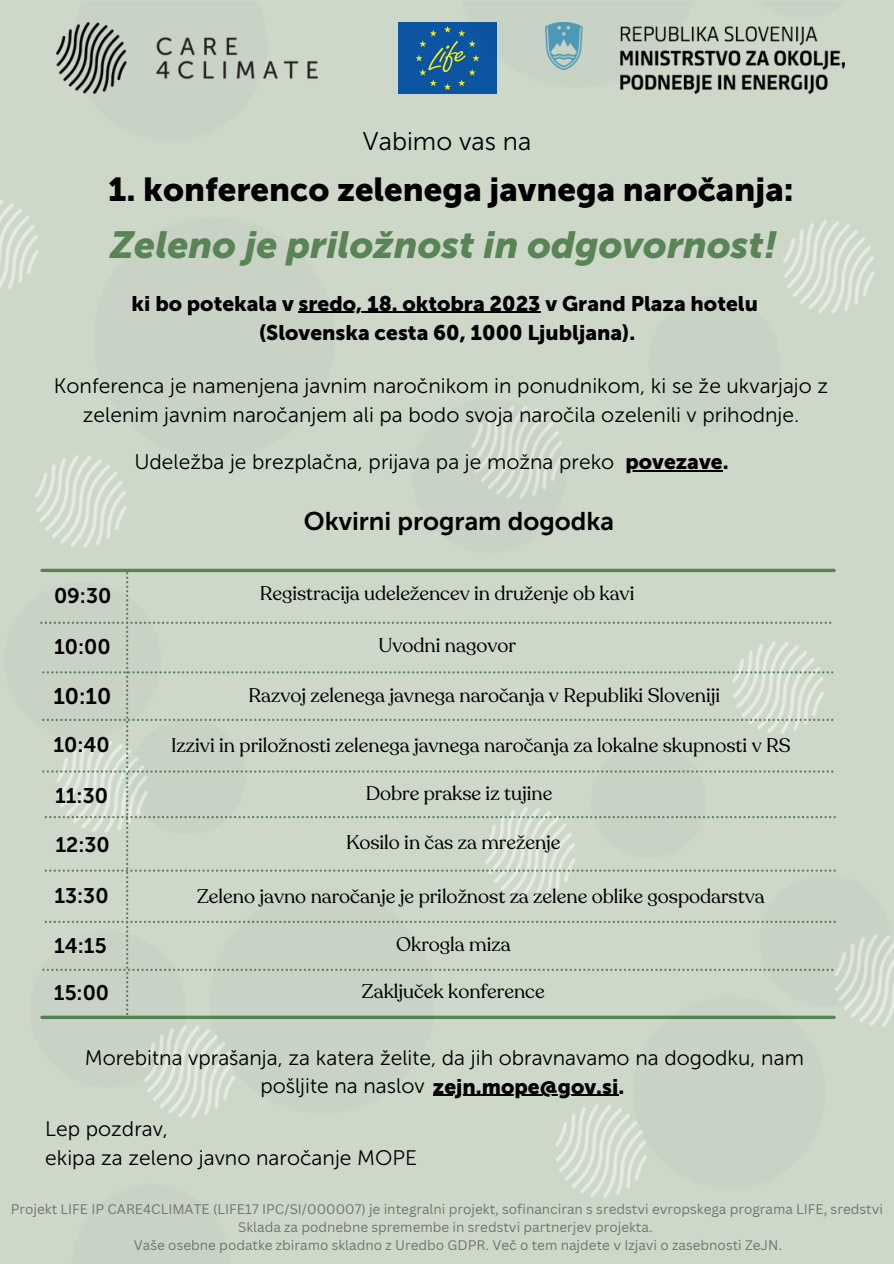
<style>
.page{position:relative;width:894px;height:1264px;background:#fff}
.page>*{position:absolute;margin:0;border:0;box-sizing:border-box;transform-origin:0 0}
.t1{font:italic 37.5px "Museo Sans 900";color:#588456}
.t2{font:33px "Museo Sans 900";color:#000}
.t3{font:25.5px "Museo Sans 700";color:#000}
.t4{font:25.5px "Museo Sans 300";color:#000}
.t5{font:22.5px "Museo Sans 700";color:#000}
.t6{font:21px "Museo Sans 300";color:#000}
.t7{font:21px "Museo Sans 900";color:#000}
.t8{font:21px "Museo Sans 700";color:#000}
.t9{font:19.5px "Recoleta";color:#000}
.t10{font:13.5px/18px "Canva Sans";color:#737373;text-align:center}
.s1{font-family:"Museo Sans 300"}
</style>
<div class="page">
<img style="left:0;top:199px;width:4px;height:93px">
<img style="left:890px;top:934px;width:3px;height:92px">
<div style="left:4px;top:2px;width:886px;height:1261px;background:#ced8c9"></div>
<hr style="left:625px;top:470px;width:97px;height:1px;background:#000">
<hr style="left:298px;top:312px;width:242px;height:1px;background:#000">
<hr style="left:433px;top:1094px;width:185px;height:1px;background:#000">
<p class="t4" style="left:363px;top:126px;width:170px">Vabimo vas na</p>
<p class="t2" style="left:108px;top:170px;width:687px">1. konferenco zelenega javnega naročanja:</p>
<p class="t1" style="left:110px;top:223px;width:668px">Zeleno je priložnost in odgovornost!</p>
<p class="t7" style="left:132px;top:291px;width:627px">ki bo potekala v sredo, 18. oktobra 2023 v Grand Plaza hotelu</p>
<p class="t7" style="left:259px;top:320px;width:377px">(Slovenska cesta 60, 1000 Ljubljana).</p>
<p class="t6" style="left:54px;top:373px;width:775px">Konferenca je namenjena javnim naročnikom in ponudnikom, ki se že ukvarjajo z</p>
<p class="t6" style="left:83px;top:402px;width:717px">zelenim javnim naročanjem ali pa bodo svoja naročila ozelenili v prihodnje.</p>
<p class="t6" style="left:134px;top:449px;width:481px">Udeležba je brezplačna, prijava pa je možna preko</p>
<p class="t7" style="left:625px;top:449px;width:105px">povezave.</p>
<p class="t8" style="left:54px;top:583px;width:59px">09:30</p>
<p class="t8" style="left:54px;top:634px;width:58px">10:00</p>
<p class="t5" style="left:53px;top:683px;width:59px">10:10</p>
<p class="t8" style="left:53px;top:732px;width:58px">10:40</p>
<p class="t8" style="left:55px;top:783px;width:54px">11:30</p>
<p class="t8" style="left:56px;top:832px;width:56px">12:30</p>
<p class="t8" style="left:54px;top:883px;width:56px">13:30</p>
<p class="t8" style="left:54px;top:933px;width:54px">14:15</p>
<p class="t8" style="left:54px;top:979px;width:57px">15:00</p>
<p class="t3" style="left:304px;top:506px;width:311px">Okvirni program dogodka</p>
<p class="t9" style="left:260px;top:581px;width:376px">Registracija udeležencev in druženje ob kavi</p>
<p class="t9" style="left:378px;top:633px;width:139px">Uvodni nagovor</p>
<p class="t9" style="left:248px;top:682px;width:473px">Razvoj zelenega javnega naročanja v Republiki Sloveniji</p>
<p class="t9" style="left:171px;top:732px;width:621px">Izzivi in priložnosti zelenega javnega naročanja za lokalne skupnosti v RS</p>
<p class="t9" style="left:365px;top:780px;width:188px">Dobre prakse iz tujine</p>
<p class="t9" style="left:346px;top:829px;width:216px">Kosilo in čas za mreženje</p>
<p class="t9" style="left:197px;top:883px;width:569px">Zeleno javno naročanje je priložnost za zelene oblike gospodarstva</p>
<p class="t9" style="left:396px;top:931px;width:116px">Okrogla miza</p>
<p class="t9" style="left:362px;top:978px;width:184px">Zaključek konference</p>
<p class="t6" style="left:85px;top:1045px;width:720px">Morebitna vprašanja, za katera želite, da jih obravnavamo na dogodku, nam</p>
<p class="t7" style="left:260px;top:1073px;width:365px"><span class="s1">pošljite na naslov</span> zejn.mope@gov.si.</p>
<p class="t6" style="left:45px;top:1116px;width:124px">Lep pozdrav,</p>
<p class="t6" style="left:45px;top:1145px;width:373px">ekipa za zeleno javno naročanje MOPE</p>
<p class="t10" style="left:11px;top:1199px;width:873px">Projekt LIFE IP CARE4CLIMATE (LIFE17 IPC/SI/000007) je integralni projekt, sofinanciran s sredstvi evropskega programa LIFE, sredstvi<br>Sklada za podnebne spremembe in sredstvi partnerjev projekta.</p>
<p class="t10" style="left:134px;top:1235px;width:649px">Vaše osebne podatke zbiramo skladno z Uredbo GDPR. Več o tem najdete v Izjavi o zasebnosti ZeJN.</p>
</div>
